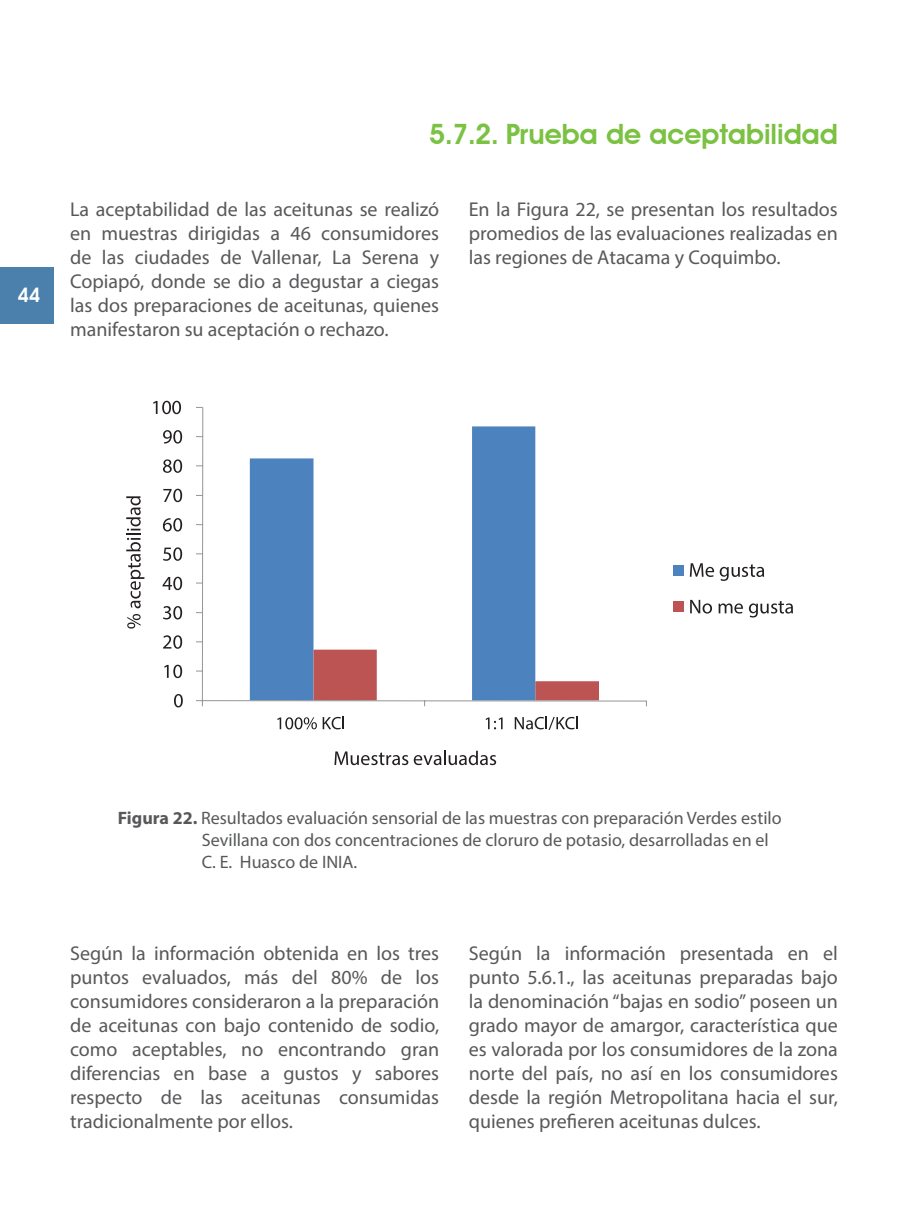
<style>
.page{position:relative;width:908px;height:1219px;background:#fff}
.page>*{position:absolute;margin:0;border:0;box-sizing:border-box;transform-origin:0 0}
.t1{font:600 28px "Avant Garde IT Cby BT";color:#7bc142}
.t2{font:20px/24px "Myriad Pro";color:#57585a;text-align:justify}
.t3{font:600 20px "Avant Garde IT Cby BT";color:#fff}
.t4{font:18px/21.6px "Myriad Pro";color:#57585a}
.s1{font-weight:700}
</style>
<div class="page">
<div style="left:0;top:267px;width:53px;height:56px;background:#4b80ac"></div>
<svg style="left:250px;top:426px;width:285px;height:274px"></svg>
<hr style="left:202px;top:407px;width:1px;height:294px;background:#939598">
<hr style="left:202px;top:700px;width:444px;height:1px;background:#939598">
<svg style="left:313px;top:650px;width:285px;height:56px"></svg>
<svg style="left:196px;top:700px;width:7px;height:6px"></svg>
<svg style="left:174px;top:694px;width:9px;height:13px"></svg>
<svg style="left:164px;top:665px;width:18px;height:13px"></svg>
<svg style="left:163px;top:635px;width:19px;height:14px"></svg>
<svg style="left:163px;top:606px;width:19px;height:13px"></svg>
<svg style="left:162px;top:577px;width:20px;height:13px"></svg>
<svg style="left:163px;top:547px;width:19px;height:14px"></svg>
<svg style="left:163px;top:518px;width:19px;height:13px"></svg>
<svg style="left:163px;top:489px;width:19px;height:13px"></svg>
<svg style="left:163px;top:459px;width:19px;height:14px"></svg>
<svg style="left:163px;top:430px;width:19px;height:14px"></svg>
<svg style="left:153px;top:401px;width:28px;height:13px"></svg>
<svg style="left:277px;top:716px;width:67px;height:13px"></svg>
<svg style="left:485px;top:717px;width:17px;height:12px"></svg>
<svg style="left:514px;top:716px;width:63px;height:14px"></svg>
<svg style="left:127px;top:614px;width:14px;height:15px"></svg>
<svg style="left:126px;top:496px;width:18px;height:112px"></svg>
<svg style="left:334px;top:751px;width:162px;height:14px"></svg>
<div style="left:673px;top:565px;width:10px;height:10px;background:#4c82bd"></div>
<svg style="left:689px;top:563px;width:24px;height:14px"></svg>
<svg style="left:719px;top:564px;width:44px;height:17px"></svg>
<div style="left:673px;top:601px;width:10px;height:11px;background:#bc5453"></div>
<svg style="left:690px;top:600px;width:21px;height:14px"></svg>
<svg style="left:718px;top:603px;width:24px;height:11px"></svg>
<svg style="left:748px;top:601px;width:44px;height:16px"></svg>
<p class="t3" style="left:17px;top:282px;width:25px">44</p>
<h1 class="t1" style="left:429px;top:117px;width:410px">5.7.2. Prueba de aceptabilidad</h1>
<p class="t2" style="left:70px;top:197px;width:370px">La aceptabilidad de las aceitunas se realizó en muestras dirigidas a 46 consumidores de las ciudades de Vallenar, La Serena y Copiapó, donde se dio a degustar a ciegas las dos preparaciones de aceitunas, quienes manifestaron su aceptación o rechazo.</p>
<p class="t2" style="left:468px;top:197px;width:370px">En la Figura 22, se presentan los resultados promedios de las evaluaciones realizadas en las regiones de Atacama y Coquimbo.</p>
<p class="t4" style="left:202px;top:807px;width:581px;text-indent:-84px"><span class="s1">Figura 22.</span> Resultados evaluación sensorial de las muestras con preparación Verdes estilo<br>Sevillana con dos concentraciones de cloruro de potasio, desarrolladas en el<br>C. E. Huasco de INIA.</p>
<p class="t2" style="left:70px;top:941px;width:370px">Según la información obtenida en los tres puntos evaluados, más del 80% de los consumidores consideraron a la preparación de aceitunas con bajo contenido de sodio, como aceptables, no encontrando gran diferencias en base a gustos y sabores respecto de las aceitunas consumidas tradicionalmente por ellos.</p>
<p class="t2" style="left:468px;top:941px;width:370px">Según la información presentada en el punto 5.6.1., las aceitunas preparadas bajo la denominación “bajas en sodio” poseen un grado mayor de amargor, característica que es valorada por los consumidores de la zona norte del país, no así en los consumidores desde la región Metropolitana hacia el sur, quienes prefieren aceitunas dulces.</p>
</div>
